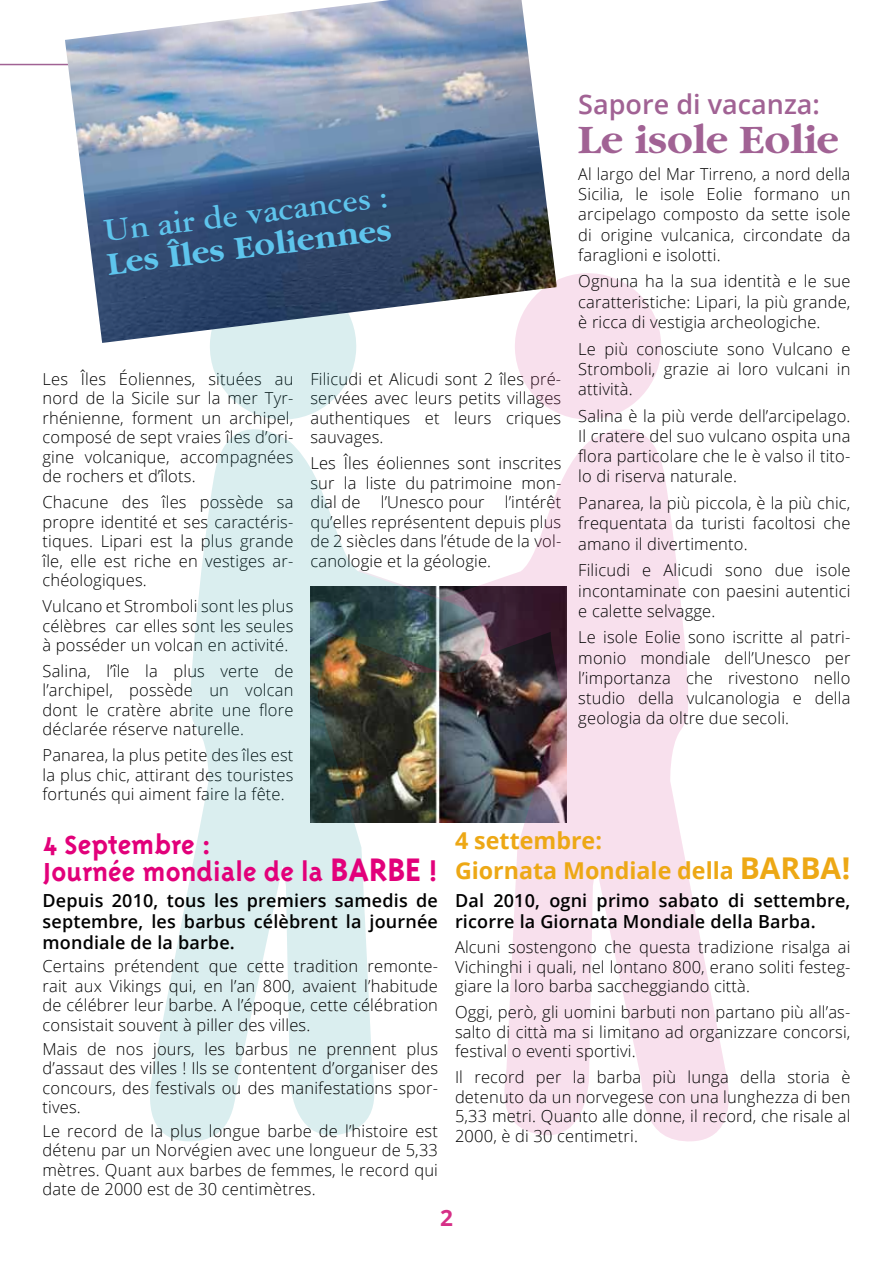
<style>
.page{position:relative;width:893px;height:1263px;background:#fff}
.page>*{position:absolute;margin:0;border:0;box-sizing:border-box;transform-origin:0 0}
.t1{font:700 42px "Garamond";color:#a16294}
.t2{font:700 34.2px "Garamond Three";color:#5ec5ed}
.t3{font:700 33.3px "Garamond";color:#5ec5ed}
.t4{font:700 30px/27px "Triplex";color:#e2007a}
.t5{font:600 27px "Open Sans";color:#a16294}
.t6{font:700 23.25px/30px "Open Sans";color:#eda815}
.t7{font:700 22.5px "Open Sans";color:#d62f87}
.t8{font:600 18px/21px "Open Sans";letter-spacing:.01em;color:#000;text-align:justify}
.t9{font:300 16.5px/19.5px "Open Sans";letter-spacing:.01em;color:#000;text-align:justify}
.s1{font-size:37.5px}
.s2{font-size:30px}
</style>
<div class="page">
<hr style="left:0;top:64px;width:209px;height:1px;background:#a16294">
<svg style="left:515px;top:273px;width:146px;height:124px;background:#f8e3ef"></svg>
<svg style="left:495px;top:397px;width:234px;height:745px;fill:#f8e0ed"></svg>
<svg style="left:210px;top:343px;width:146px;height:54px;background:#dceff0"></svg>
<svg style="left:150px;top:397px;width:345px;height:745px"></svg>
<img style="left:65px;top:0;width:492px;height:343px">
<h2 class="t2" style="left:101px;top:212px;width:288px;rotate:-7deg">Un air de vacances :</h2>
<h3 class="t3" style="left:105px;top:247px;width:287px;rotate:-7deg">Les Îles Eoliennes</h3>
<p class="t9" style="left:43px;top:369px;width:252px">Les Îles Éoliennes, situées au nord de la Sicile sur la mer Tyr&shy;rhénienne, forment un archipel, composé de sept vraies îles d’ori&shy;gine volcanique, accompagnées de rochers et d’îlots.</p>
<p class="t9" style="left:43px;top:492px;width:252px">Chacune des îles possède sa propre identité et ses caractéris&shy;tiques. Lipari est la plus grande île, elle est riche en vestiges ar&shy;chéologiques.</p>
<p class="t9" style="left:43px;top:596px;width:252px">Vulcano et Stromboli sont les plus célèbres car elles sont les seules à posséder un volcan en activité.</p>
<p class="t9" style="left:43px;top:661px;width:252px">Salina, l’île la plus verte de l’archipel, possède un volcan dont le cratère abrite une flore déclarée réserve naturelle.</p>
<p class="t9" style="left:43px;top:745px;width:252px">Panarea, la plus petite des îles est la plus chic, attirant des touristes fortunés qui aiment faire la fête.</p>
<p class="t9" style="left:310px;top:369px;width:252px">Filicudi et Alicudi sont 2 îles pré&shy;servées avec leurs petits villages authentiques et leurs criques sauvages.</p>
<p class="t9" style="left:310px;top:453px;width:252px">Les Îles éoliennes sont inscrites sur la liste du patrimoine mon&shy;dial de l’Unesco pour l’intérêt qu’elles représentent depuis plus de 2 siècles dans l’étude de la vol&shy;canologie et la géologie.</p>
<h3 class="t5" style="left:578px;top:85px;width:243px">Sapore di vacanza:</h3>
<h1 class="t1" style="left:578px;top:118px;width:262px">Le isole Eolie</h1>
<p class="t9" style="left:578px;top:163px;width:274px;line-height:20.2px">Al largo del Mar Tirreno, a nord della Sicilia, le isole Eolie formano un arcipelago composto da sette isole di origine vulcanica, circondate da faraglioni e isolotti.</p>
<p class="t9" style="left:578px;top:271px;width:274px;line-height:20.2px">Ognuna ha la sua identità e le sue caratteristiche: Lipari, la più grande, è ricca di vestigia archeologiche.</p>
<p class="t9" style="left:578px;top:338px;width:274px;line-height:20.2px">Le più conosciute sono Vulcano e Stromboli, grazie ai loro vulcani in attività.</p>
<p class="t9" style="left:578px;top:405px;width:274px;line-height:20.2px">Salina è la più verde dell’arcipelago.<br>Il cratere del suo vulcano ospita una flora particolare che le è valso il tito&shy;lo di riserva naturale.</p>
<p class="t9" style="left:578px;top:493px;width:274px;line-height:20.2px">Panarea, la più piccola, è la più chic, frequentata da turisti facoltosi che amano il divertimento.</p>
<p class="t9" style="left:578px;top:560px;width:274px;line-height:20.2px">Filicudi e Alicudi sono due isole incontaminate con paesini autentici e calette selvagge.</p>
<p class="t9" style="left:578px;top:627px;width:274px;line-height:20.2px">Le isole Eolie sono iscritte al patri&shy;monio mondiale dell’Unesco per l’importanza che rivestono nello studio della vulcanologia e della geologia da oltre due secoli.</p>
<h3 class="t4" style="left:43px;top:831px;width:397px">4 Septembre :<br>Journée mondiale de la <span class="s1">BARBE</span> !</h3>
<p class="t8" style="left:43px;top:889px;width:397px">Depuis 2010, tous les premiers samedis de septembre, les barbus célèbrent la journée mondiale de la barbe.</p>
<p class="t9" style="left:43px;top:956px;width:397px">Certains prétendent que cette tradition remonte&shy;rait aux Vikings qui, en l’an 800, avaient l’habitude de célébrer leur barbe. A l’époque, cette célébration consistait souvent à piller des villes.</p>
<p class="t9" style="left:43px;top:1038px;width:397px">Mais de nos jours, les barbus ne prennent plus d’assaut des villes ! Ils se contentent d’organiser des concours, des festivals ou des manifestations spor&shy;tives.</p>
<p class="t9" style="left:43px;top:1121px;width:397px">Le record de la plus longue barbe de l’histoire est détenu par un Norvégien avec une longueur de 5,33 mètres. Quant aux barbes de femmes, le record qui date de 2000 est de 30 centimètres.</p>
<h3 class="t6" style="left:455px;top:825px;width:397px">4 settembre:<br>Giornata Mondiale della <span class="s2">BarBa!</span></h3>
<p class="t8" style="left:455px;top:889px;width:397px">Dal 2010, ogni primo sabato di settembre, ricorre la Giornata Mondiale della Barba.</p>
<p class="t9" style="left:455px;top:937px;width:397px">Alcuni sostengono che questa tradizione risalga ai Vichinghi i quali, nel lontano 800, erano soliti festeg&shy;giare la loro barba saccheggiando città.</p>
<p class="t9" style="left:455px;top:1002px;width:397px">Oggi, però, gli uomini barbuti non partano più all’as&shy;salto di città ma si limitano ad organizzare concorsi, festival o eventi sportivi.</p>
<p class="t9" style="left:455px;top:1067px;width:397px">Il record per la barba più lunga della storia è detenuto da un norvegese con una lunghezza di ben 5,33 metri. Quanto alle donne, il record, che risale al 2000, è di 30 centimetri.</p>
<h3 class="t7" style="left:440px;top:1202px;width:14px">2</h3>
</div>
